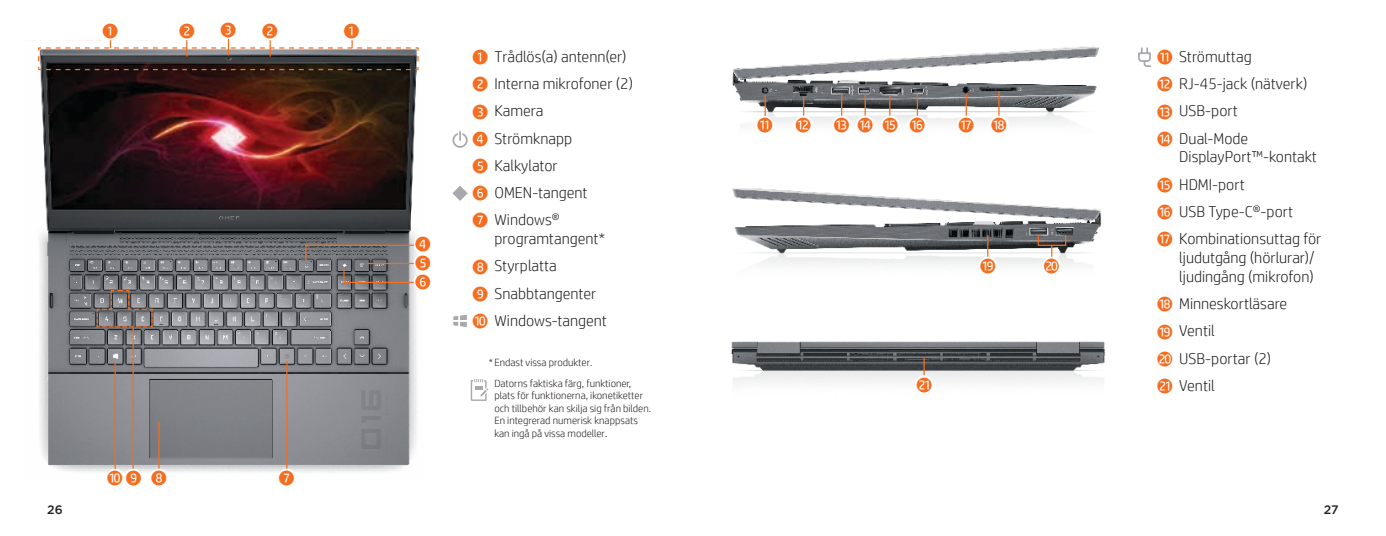
<style>
.page{position:relative;width:1386px;height:536px;background:#fff}
.page>*{position:absolute;margin:0;border:0;box-sizing:border-box;transform-origin:0 0}
.t1{font:19.25px/37.3px "HP Simplified Bubbles";color:#f36e21}
.t2{font:300 15.75px/27.1px "HP Simplified";color:#231f20}
.t3{font:500 12.25px "Gotham";color:#231f20}
.t4{font:300 10.5px/12.6px "HP Simplified";color:#231f20}
.s1{font-family:"HP Simplified Bubbles";font-weight:400;font-size:19.25px;color:#f36e21}
</style>
<div class="page">
<img style="left:732px;top:188px;width:370px;height:78px">
<hr style="left:987px;top:235px;width:1px;height:36px;background:#f36e21">
<svg style="left:976px;top:254px;width:24px;height:17px"></svg>
<svg style="left:1037px;top:234px;width:30px;height:32px"></svg>
<img style="left:731px;top:341px;width:375px;height:44px">
<hr style="left:923px;top:358px;width:2px;height:22px;background:#f36e21">
<svg style="left:913px;top:373px;width:22px;height:12px"></svg>
<img style="left:732px;top:46px;width:367px;height:79px">
<hr style="left:966px;top:94px;width:1px;height:32px;background:#f36e21">
<hr style="left:998px;top:91px;width:2px;height:35px;background:#f36e21">
<svg style="left:955px;top:113px;width:23px;height:13px"></svg>
<svg style="left:987px;top:113px;width:24px;height:13px"></svg>
<hr style="left:765px;top:95px;width:1px;height:35px;background:#f36e21">
<hr style="left:841px;top:94px;width:1px;height:36px;background:#f36e21">
<hr style="left:865px;top:95px;width:1px;height:35px;background:#f36e21">
<hr style="left:889px;top:95px;width:1px;height:34px;background:#f36e21">
<hr style="left:917px;top:94px;width:1px;height:35px;background:#f36e21">
<svg style="left:754px;top:114px;width:22px;height:16px"></svg>
<svg style="left:830px;top:112px;width:99px;height:18px"></svg>
<hr style="left:803px;top:96px;width:1px;height:34px;background:#f36e21">
<svg style="left:792px;top:113px;width:23px;height:17px"></svg>
<img style="left:39px;top:219px;width:378px;height:254px">
<img style="left:40px;top:71px;width:377px;height:148px">
<hr style="left:115px;top:361px;width:1px;height:120px;background:#f36e21">
<hr style="left:286px;top:360px;width:1px;height:121px;background:#f36e21">
<hr style="left:158px;top:421px;width:2px;height:62px;background:#f36e21">
<svg style="left:305px;top:233px;width:115px;height:60px;background:#7d7979"></svg>
<hr style="left:133px;top:327px;width:1px;height:152px;background:#f36e21">
<svg style="left:96px;top:289px;width:57px;height:39px;background:#807877"></svg>
<svg style="left:104px;top:466px;width:66px;height:17px"></svg>
<svg style="left:276px;top:466px;width:22px;height:15px"></svg>
<svg style="left:38px;top:38px;width:381px;height:33px"></svg>
<svg style="left:471px;top:379px;width:17px;height:22px"></svg>
<div style="left:452px;top:133px;width:16px;height:15px;border:2px solid #a7a9ac;border-radius:50%"></div>
<svg style="left:458px;top:132px;width:4px;height:8px"></svg>
<svg style="left:452px;top:186px;width:16px;height:15px"></svg>
<svg style="left:453px;top:315px;width:14px;height:12px"></svg>
<svg style="left:1138px;top:47px;width:14px;height:20px"></svg>
<p class="t1" style="left:103px;top:13px;width:17px">1</p>
<p class="t1" style="left:179px;top:13px;width:17px">2</p>
<p class="t1" style="left:221px;top:11px;width:17px">3</p>
<p class="t1" style="left:262px;top:13px;width:17px">2</p>
<p class="t1" style="left:344px;top:13px;width:17px">1</p>
<p class="t1" style="left:108px;top:459px;width:61px">-9 8</p>
<p class="t1" style="left:279px;top:459px;width:17px">7</p>
<p class="t1" style="left:416px;top:226px;width:17px">4<br>6</p>
<p class="t1" style="left:416px;top:244px;width:17px">5</p>
<p class="t2" style="left:473px;top:42px;width:162px"><span class="s1">1</span> Trådlös(a) antenn(er)<br><span class="s1">2</span> Interna mikrofoner (2)<br><span class="s1">3</span> Kamera<br><span class="s1">4</span> Strömknapp<br><span class="s1">5</span> Kalkylator<br><span class="s1">6</span> OMEN-tangent<br><span class="s1">7</span> Windows®</p>
<p class="t2" style="left:473px;top:224px;width:134px;text-indent:22px">programtangent*<br><span class="s1">8</span> Styrplatta<br><span class="s1">9</span> Snabbtangenter</p>
<p class="t2" style="left:473px;top:306px;width:136px"><span class="s1">-</span> Windows-tangent</p>
<p class="t4" style="left:494px;top:352px;width:138px;line-height:20.5px;text-indent:-6px">* Endast vissa produkter.<br>Datorns faktiska färg, funktioner,</p>
<p class="t4" style="left:494px;top:389px;width:158px">plats för funktionerna, ikonetiketter och tillbehör kan skilja sig från bilden.<br>En integrerad numerisk knappsats kan ingå på vissa modeller.</p>
<p class="t1" style="left:757px;top:107px;width:170px">Q W ERTY</p>
<p class="t1" style="left:959px;top:107px;width:50px">U I</p>
<p class="t1" style="left:917px;top:366px;width:17px">A</p>
<p class="t1" style="left:980px;top:248px;width:17px">O</p>
<p class="t1" style="left:1044px;top:248px;width:17px">P</p>
<p class="t2" style="left:1157px;top:42px;width:152px"><span class="s1">Q</span> Strömuttag<br><span class="s1">W</span> RJ-45-jack (nätverk)<br><span class="s1">E</span> USB-port<br><span class="s1">R</span> Dual-Mode</p>
<p class="t2" style="left:1157px;top:143px;width:166px;text-indent:22px">DisplayPort™-kontakt<br><span class="s1">T</span> HDMI-port<br><span class="s1">Y</span> USB Type-C®-port<br><span class="s1">U</span> Kombinationsuttag för</p>
<p class="t2" style="left:1179px;top:247px;width:137px;line-height:18.9px">ljudutgång (hörlurar)/ ljudingång (mikrofon)</p>
<p class="t2" style="left:1157px;top:289px;width:131px"><span class="s1">I</span> Minneskortläsare<br><span class="s1">O</span> Ventil<br><span class="s1">P</span> USB-portar (2)<br><span class="s1">A</span> Ventil</p>
<p class="t3" style="left:47px;top:501px;width:17px">26</p>
<p class="t3" style="left:1324px;top:501px;width:16px">27</p>
</div>
